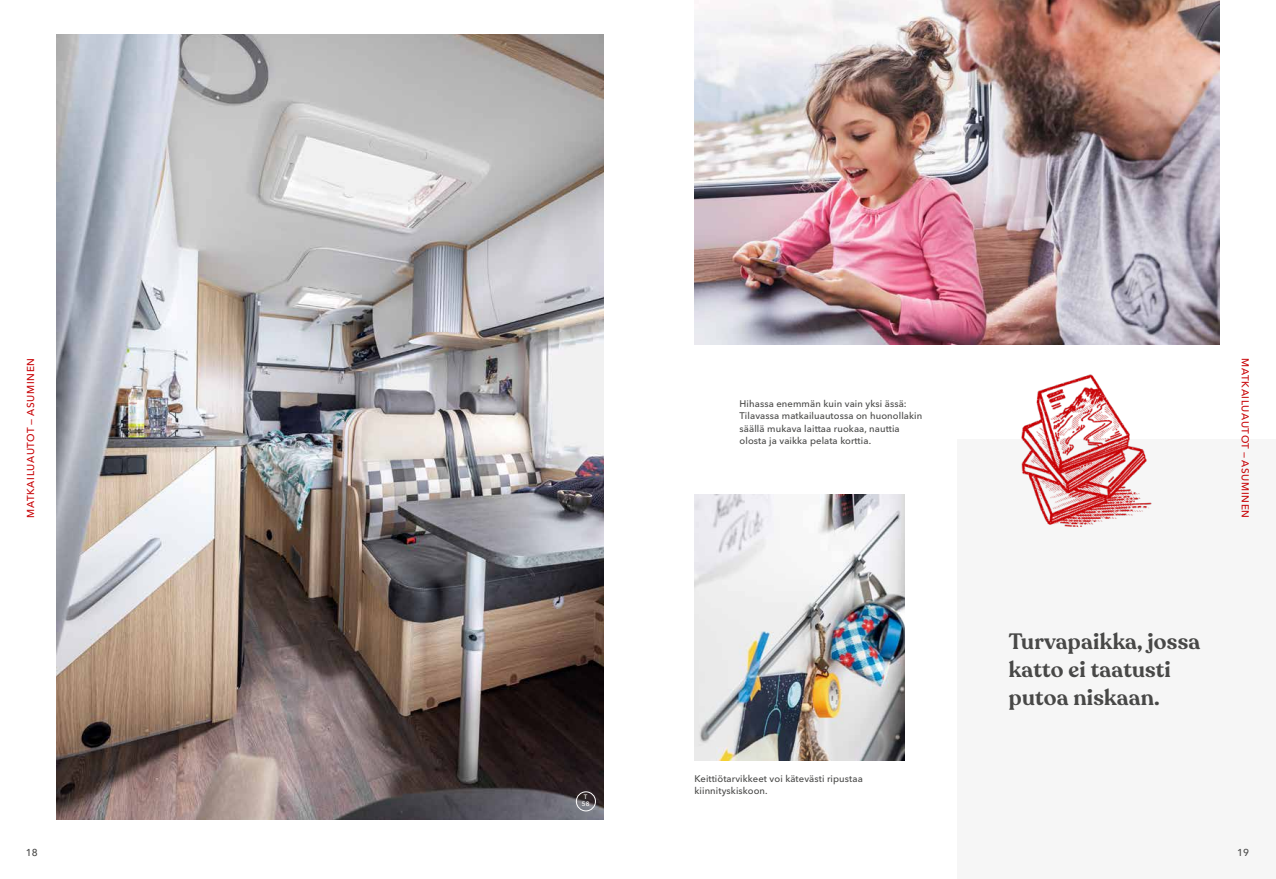
<style>
.page{position:relative;width:1276px;height:879px;background:#fff}
.page>*{position:absolute;margin:0;border:0;box-sizing:border-box;transform-origin:0 0}
.t1{font:600 22px/28px "Recoleta";letter-spacing:.01em;color:#484847}
.t2{font:500 10px "Avenir Next LT Pro";letter-spacing:.07em;color:#c80205}
.t3{font:500 10px "Avenir Next LT Pro";color:#484847}
.t4{font:500 9.5px/12.5px "Avenir Next LT Pro";letter-spacing:.01em;color:#484847}
.t5{font:500 6.3px/7px "Avenir Next LT Pro";color:#fff;text-align:center}
</style>
<div class="page">
<div style="left:957px;top:439px;width:319px;height:440px;background:#f6f6f6"></div>
<img style="left:694px;top:494px;width:210px;height:267px">
<img style="left:57px;top:34px;width:547px;height:785px">
<img style="left:694px;top:0;width:525px;height:344px">
<div style="left:576px;top:791px;width:20px;height:20px;border:1px solid #fff;border-radius:50%"></div>
<img style="left:1021px;top:374px;width:131px;height:154px">
<p class="t2" style="left:25px;top:518px;width:162px;rotate:-90deg">MATKAILUAUTOT — ASUMINEN</p>
<p class="t5" style="left:582px;top:793px;width:9px">T<br>58</p>
<p class="t4" style="left:739px;top:397px;width:184px">Hihassa enemmän kuin vain yksi ässä:<br>Tilavassa matkailuautossa on huonollakin säällä mukava laittaa ruokaa, nauttia olosta ja vaikka pelata korttia.</p>
<p class="t4" style="left:694px;top:772px;width:170px">Keittiötarvikkeet voi kätevästi ripustaa kiinnityskiskoon.</p>
<p class="t2" style="left:1251px;top:358px;width:162px;rotate:90deg">MATKAILUAUTOT — ASUMINEN</p>
<h1 class="t1" style="left:1009px;top:628px;width:193px">Turvapaikka, jossa katto ei taatusti putoa niskaan.</h1>
<p class="t3" style="left:26px;top:846px;width:13px">18</p>
<p class="t3" style="left:1237px;top:846px;width:13px">19</p>
</div>
